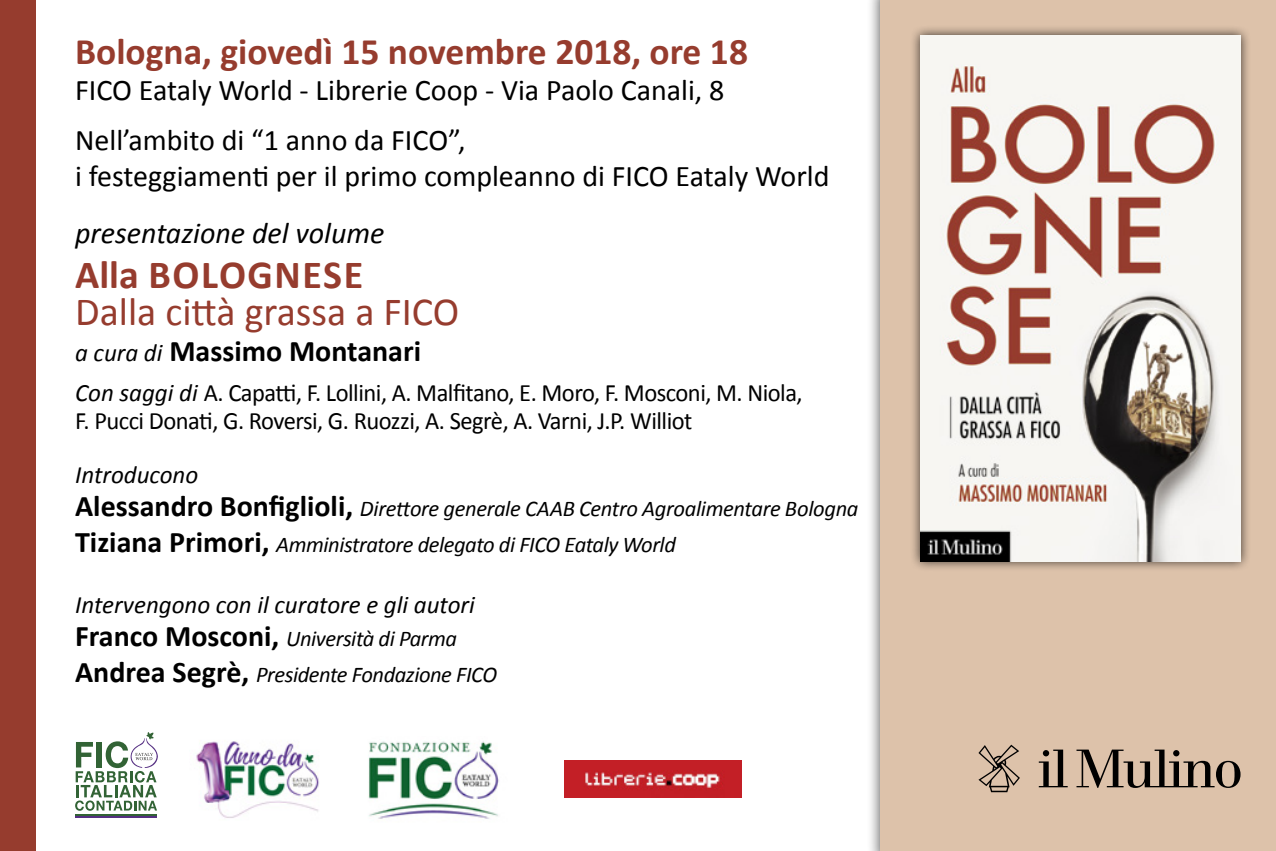
<style>
.page{position:relative;width:1276px;height:851px;background:#fff}
.page>*{position:absolute;margin:0;border:0;box-sizing:border-box;transform-origin:0 0}
.t1{font:40px "Calibri";color:#963c2e}
.t2{font:700 40px "Calibri";letter-spacing:.04em;color:#963c2e}
.t3{font:700 37.5px "Calibri";color:#963c2e}
.t4{font:30px/50.2px "Calibri";color:#000}
.t5{font:700 30px "Calibri";color:#000}
.t6{font:italic 30px "Calibri";color:#000}
.t7{font:25px/27.5px "Calibri";letter-spacing:-.02em;color:#000}
.t8{font:italic 25px "Calibri";color:#000}
.t9{font:italic 22.5px/36px "Calibri";letter-spacing:-.02em;color:#000}
.s1{font-weight:400;font-style:italic;font-size:25px}
.s2{font-style:italic}
.s3{font-weight:700;font-style:normal;font-size:30px}
</style>
<div class="page">
<div style="left:866px;top:0;width:410px;height:850px;background:#000;opacity:.75"></div>
<div style="left:880px;top:0;width:396px;height:850px;background:#ddc2aa"></div>
<div style="left:910px;top:25px;width:340px;height:547px;background:#000;opacity:.75"></div>
<img style="left:920px;top:35px;width:320px;height:526px">
<img style="left:196px;top:741px;width:123px;height:77px">
<img style="left:368px;top:741px;width:131px;height:78px">
<svg style="left:75px;top:732px;width:83px;height:78px"></svg>
<hr style="left:75px;top:814px;width:82px;height:1px;background:#326335">
<hr style="left:75px;top:816px;width:82px;height:1px;background:#552f82">
<svg style="left:1038px;top:749px;width:202px;height:38px"></svg>
<svg style="left:978px;top:744px;width:42px;height:48px"></svg>
<div style="left:0;top:0;width:35px;height:850px;background:#963c2e"></div>
<img style="left:564px;top:760px;width:177px;height:37px">
<h2 class="t3" style="left:75px;top:28px;width:674px">Bologna, giovedì 15 novembre 2018, ore 18</h2>
<h3 class="t4" style="left:75px;top:63px;width:651px">FICO Eataly World - Librerie Coop - Via Paolo Canali, 8<br>Nell’ambito di “1 anno da FICO”,</h3>
<h3 class="t4" style="left:75px;top:149px;width:756px">i festeggiamenti per il primo compleanno di FICO Eataly World</h3>
<h3 class="t6" style="left:75px;top:214px;width:311px">presentazione del volume</h3>
<h1 class="t2" style="left:75px;top:249px;width:290px">Alla BOLOGNESE</h1>
<h1 class="t1" style="left:75px;top:287px;width:386px">Dalla città grassa a FICO</h1>
<h3 class="t5" style="left:75px;top:333px;width:347px"><span class="s1">a cura di</span> Massimo Montanari</h3>
<p class="t7" style="left:75px;top:378px;width:729px"><span class="s2">Con saggi di</span> A. Capatti, F. Lollini, A. Malfitano, E. Moro, F. Mosconi, M. Niola,<br>F. Pucci Donati, G. Roversi, G. Ruozzi, A. Segrè, A. Varni, J.P. Williot</p>
<p class="t8" style="left:75px;top:459px;width:125px">Introducono</p>
<p class="t9" style="left:75px;top:489px;width:785px"><span class="s3">Alessandro Bonfiglioli,</span> Direttore generale CAAB Centro Agroalimentare Bologna<br><span class="s3">Tiziana Primori,</span> Amministratore delegato di FICO Eataly World</p>
<p class="t8" style="left:75px;top:589px;width:401px">Intervengono con il curatore e gli autori</p>
<p class="t9" style="left:75px;top:619px;width:423px"><span class="s3">Franco Mosconi,</span> Università di Parma<br><span class="s3">Andrea Segrè,</span> Presidente Fondazione FICO</p>
</div>
